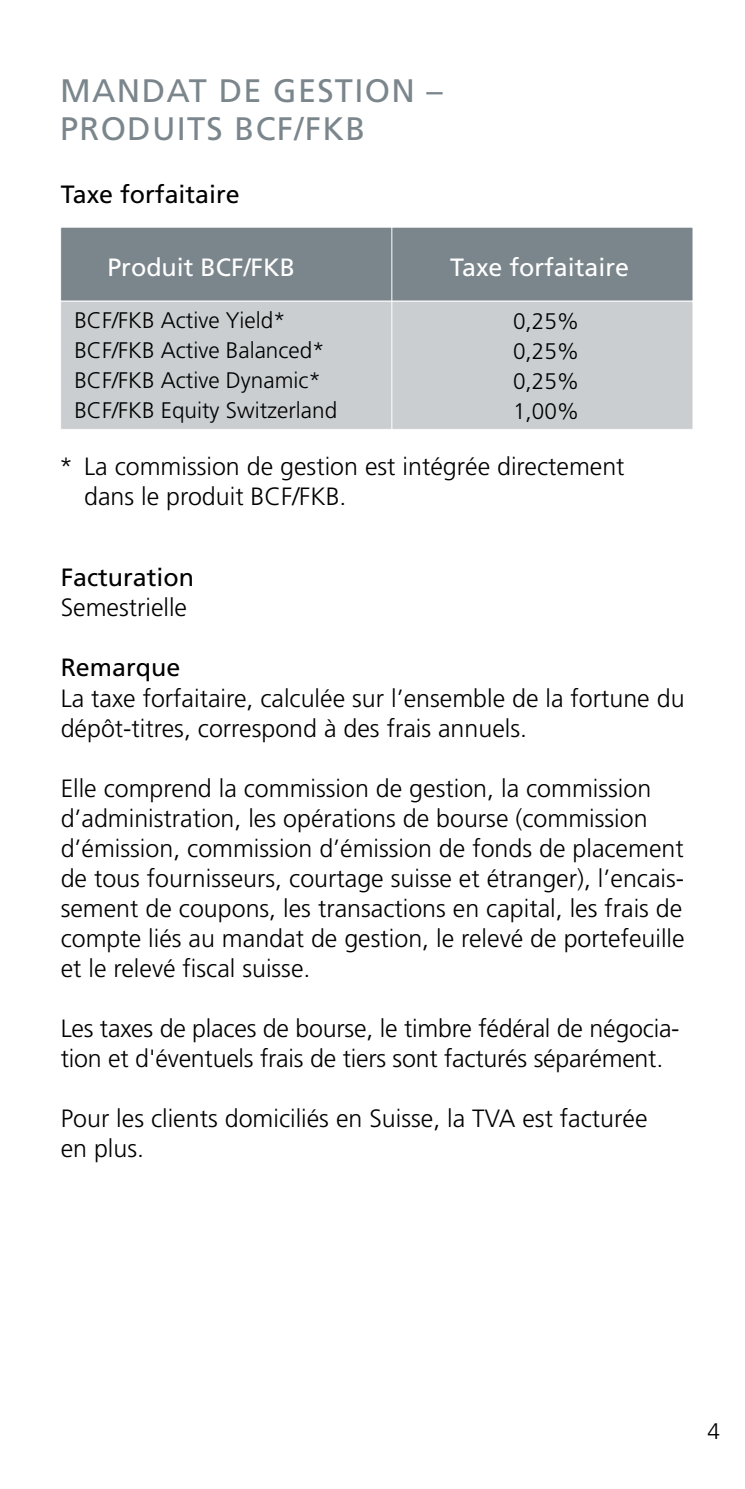
<style>
.page{position:relative;width:745px;height:1489px;background:#fff}
.page>*{position:absolute;margin:0;border:0;box-sizing:border-box;transform-origin:0 0}
.t1{font:32.5px/37.5px "Frutiger";letter-spacing:.04em;color:#7b868c}
.t2{font:300 25px/30px "Frutiger";color:#000}
.t3{font:25px "Frutiger";color:#000}
.t4{font:25px "Frutiger";color:#fff}
.t5{font:300 22.5px/30px "Frutiger";color:#000;text-align:justify}
</style>
<div class="page">
<div style="left:61px;top:227px;width:631px;height:74px;background:#7b868c"></div>
<div style="left:60px;top:227px;width:633px;height:75px;border:1px solid #fff"></div>
<div style="left:61px;top:301px;width:631px;height:128px;background:#caced1"></div>
<div style="left:60px;top:301px;width:633px;height:129px;border:1px solid #fff"></div>
<hr style="left:391px;top:223px;width:1px;height:223px;background:#fff">
<h1 class="t1" style="left:60px;top:72px;width:384px">MANDAT DE GESTION –<br>PRODUITS BCF/FKB</h1>
<p class="t3" style="left:61px;top:179px;width:180px">Taxe forfaitaire</p>
<p class="t4" style="left:449px;top:252px;width:180px">Taxe forfaitaire</p>
<p class="t5" style="left:512px;top:306px;width:68px">0,25% 0,25% 0,25% 1,00%</p>
<p class="t4" style="left:107px;top:253px;width:189px">Produit BCF/FKB</p>
<p class="t5" style="left:74px;top:305px;width:264px;text-align:left">BCF/FKB Active Yield*<br>BCF/FKB Active Balanced*<br>BCF/FKB Active Dynamic*<br>BCF/FKB Equity Switzerland</p>
<p class="t2" style="left:84px;top:451px;width:541px;text-indent:-25px">* La commission de gestion est intégrée directement dans le produit BCF/FKB.</p>
<p class="t3" style="left:61px;top:563px;width:135px">Facturation</p>
<p class="t2" style="left:61px;top:592px;width:128px">Semestrielle</p>
<p class="t3" style="left:61px;top:653px;width:121px">Remarque</p>
<p class="t2" style="left:61px;top:682px;width:625px">La taxe forfaitaire, calculée sur l’ensemble de la fortune du dépôt-titres, correspond à des frais annuels.</p>
<p class="t2" style="left:61px;top:772px;width:625px">Elle comprend la commission de gestion, la commission d’administration, les opérations de bourse (commission d’émission, commission d’émission de fonds de placement de tous fournisseurs, courtage suisse et étranger), l’encais&shy;sement de coupons, les transactions en capital, les frais de compte liés au mandat de gestion, le relevé de portefeuille et le relevé fiscal suisse.</p>
<p class="t2" style="left:61px;top:1012px;width:620px">Les taxes de places de bourse, le timbre fédéral de négocia&shy;tion et d'éventuels frais de tiers sont facturés séparément.</p>
<p class="t2" style="left:61px;top:1102px;width:588px">Pour les clients domiciliés en Suisse, la TVA est facturée en plus.</p>
<p class="t5" style="left:707px;top:1415px;width:14px">4</p>
</div>
